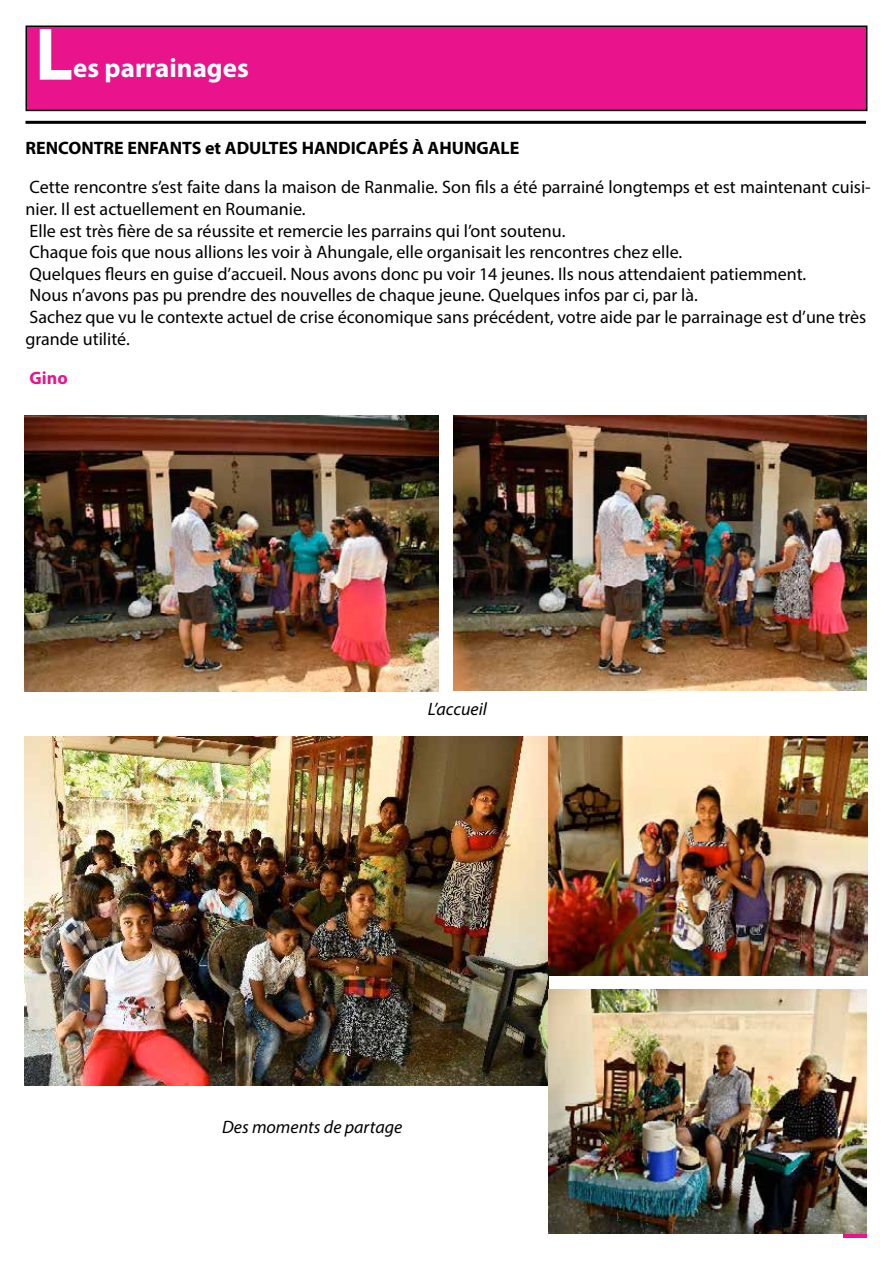
<style>
.page{position:relative;width:893px;height:1263px;background:#fff}
.page>*{position:absolute;margin:0;border:0;box-sizing:border-box;transform-origin:0 0}
.t1{font:700 75px "Myriad Pro";color:#fff}
.t2{font:700 27px "Myriad Pro";color:#fff}
.t3{font:18px/21.6px "Myriad Pro";color:#000}
.t4{font:700 18px "Myriad Pro";color:#000}
.t5{font:italic 18px "Myriad Pro";color:#000}
.t6{font:700 18px "Myriad Pro";color:#e9138c}
</style>
<div class="page">
<svg style="left:843px;top:1233px;width:23px;height:4px"></svg>
<div style="left:26px;top:26px;width:841px;height:84px;background:#e9138c"></div>
<div style="left:26px;top:26px;width:841px;height:85px;border:2px solid #000"></div>
<hr style="left:26px;top:121px;width:840px;height:3px;background:#000">
<img style="left:25px;top:415px;width:413px;height:277px">
<img style="left:453px;top:415px;width:414px;height:276px">
<img style="left:25px;top:737px;width:523px;height:348px">
<img style="left:548px;top:737px;width:319px;height:239px">
<img style="left:548px;top:990px;width:319px;height:243px">
<h1 class="t1" style="left:35px;top:5px;width:40px">L</h1>
<h2 class="t2" style="left:73px;top:51px;width:177px">es parrainages</h2>
<p class="t4" style="left:26px;top:136px;width:495px">RENCONTRE ENFANTS et ADULTES HANDICAPÉS À AHUNGALE</p>
<p class="t3" style="left:25px;top:176px;width:847px">Cette rencontre s’est faite dans la maison de Ranmalie. Son fils a été parrainé longtemps et est maintenant cuisi&shy;nier. Il est actuellement en Roumanie.<br>Elle est très fière de sa réussite et remercie les parrains qui l’ont soutenu.<br>Chaque fois que nous allions les voir à Ahungale, elle organisait les rencontres chez elle.<br>Quelques fleurs en guise d’accueil. Nous avons donc pu voir 14 jeunes. Ils nous attendaient patiemment.<br>Nous n’avons pas pu prendre des nouvelles de chaque jeune. Quelques infos par ci, par là.<br>Sachez que vu le contexte actuel de crise économique sans précédent, votre aide par le parrainage est d’une très grande utilité.</p>
<p class="t6" style="left:30px;top:366px;width:40px">Gino</p>
<p class="t5" style="left:428px;top:697px;width:61px">L’accueil</p>
<p class="t5" style="left:222px;top:1116px;width:182px">Des moments de partage</p>
</div>
